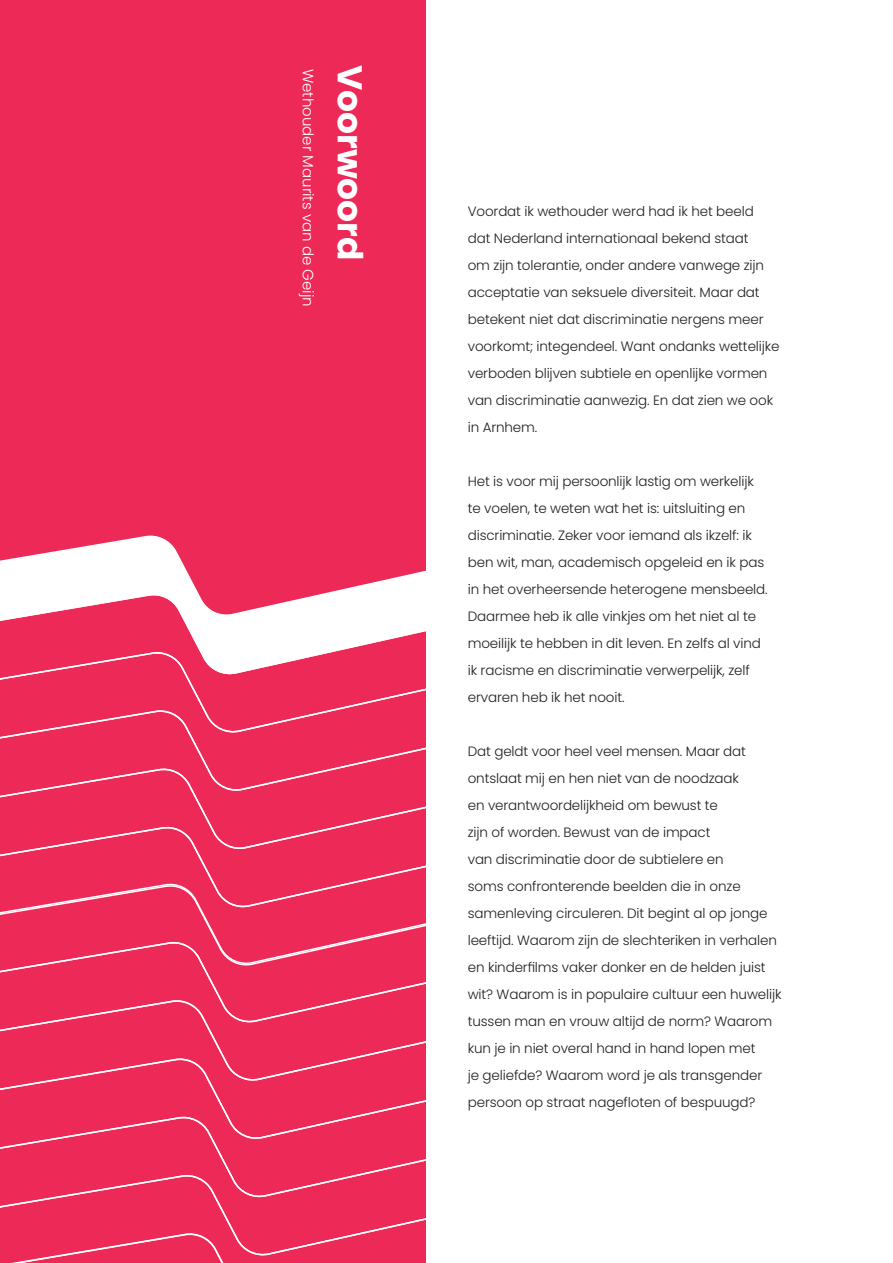
<style>
.page{position:relative;width:893px;height:1263px;background:#fff}
.page>*{position:absolute;margin:0;border:0;box-sizing:border-box;transform-origin:0 0}
.t1{font:700 34.5px "Poppins";color:#fff}
.t2{font:300 15px "Poppins";color:#fff}
.Broodtekst{font:300 13.5px/27px "Poppins";letter-spacing:-.01em;color:#231f20}
</style>
<div class="page">
<div style="left:0;top:0;width:425px;height:1263px;background:#ed2957"></div>
<svg style="left:93px;top:984px;width:333px;height:30px"></svg>
<svg style="left:0;top:1014px;width:426px;height:79px"></svg>
<svg style="left:0;top:1093px;width:426px;height:58px"></svg>
<svg style="left:0;top:1151px;width:426px;height:59px"></svg>
<svg style="left:0;top:512px;width:426px;height:58px"></svg>
<svg style="left:0;top:570px;width:426px;height:58px"></svg>
<svg style="left:72px;top:628px;width:354px;height:38px"></svg>
<svg style="left:0;top:666px;width:426px;height:79px"></svg>
<svg style="left:0;top:745px;width:426px;height:58px"></svg>
<svg style="left:0;top:803px;width:426px;height:181px"></svg>
<svg style="left:12px;top:1210px;width:414px;height:53px"></svg>
<p class="t2" style="left:317px;top:69px;width:239px;rotate:90deg">Wethouder Maurits van de Geijn</p>
<p class="t1" style="left:370px;top:65px;width:197px;rotate:90deg">Voorwoord</p>
<p class="Broodtekst" style="left:468px;top:198px;width:313px">Voordat ik wethouder werd had ik het beeld dat Nederland internationaal bekend staat<br>om zijn tolerantie, onder andere vanwege zijn acceptatie van seksuele diversiteit. Maar dat betekent niet dat discriminatie nergens meer voorkomt; integendeel. Want ondanks wettelijke verboden blijven subtiele en openlijke vormen van discriminatie aanwezig. En dat zien we ook in Arnhem.</p>
<p class="Broodtekst" style="left:468px;top:468px;width:301px">Het is voor mij persoonlijk lastig om werkelijk te voelen, te weten wat het is: uitsluiting en discriminatie. Zeker voor iemand als ikzelf: ik ben wit, man, academisch opgeleid en ik pas in het overheersende heterogene mensbeeld.<br>Daarmee heb ik alle vinkjes om het niet al te moeilijk te hebben in dit leven. En zelfs al vind ik racisme en discriminatie verwerpelijk, zelf ervaren heb ik het nooit.</p>
<p class="Broodtekst" style="left:468px;top:738px;width:315px">Dat geldt voor heel veel mensen. Maar dat ontslaat mij en hen niet van de noodzaak<br>en verantwoordelijkheid om bewust te<br>zijn of worden. Bewust van de impact<br>van discriminatie door de subtielere en<br>soms confronterende beelden die in onze samenleving circuleren. Dit begint al op jonge leeftijd. Waarom zijn de slechteriken in verhalen en kinderfilms vaker donker en de helden juist wit? Waarom is in populaire cultuur een huwelijk tussen man en vrouw altijd de norm? Waarom kun je in niet overal hand in hand lopen met<br>je geliefde? Waarom word je als transgender persoon op straat nagefloten of bespuugd?</p>
</div>
